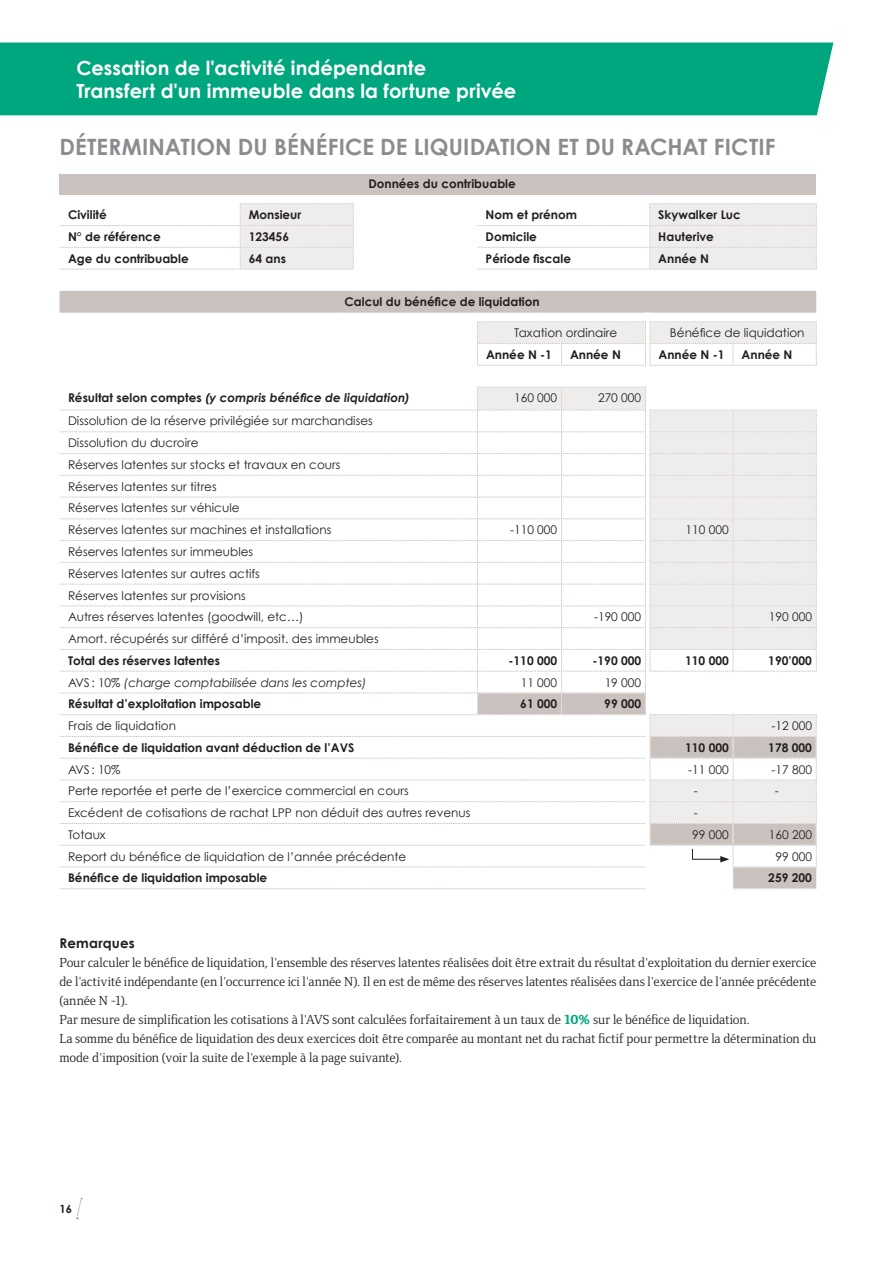
<style>
.page{position:relative;width:893px;height:1263px;background:#fff}
.page>*{position:absolute;margin:0;border:0;box-sizing:border-box;transform-origin:0 0}
.t1{font:700 22.5px "Century Gothic";letter-spacing:.005em;color:#8a8c8f}
.TITRE_HAUT_DE_PAGE{font:700 19.5px "Century Gothic";letter-spacing:.005em;color:#fff}
.TEXTE_COURANT{font:13.5px/18.9px "Foundry Form Serif";letter-spacing:-.01em;color:#231f20;text-align:justify}
.TEXTE_COURANT-2{font:700 13.5px "Century Gothic";letter-spacing:.015em;color:#231f20}
.t2{font:12px "Century Gothic";color:#231f20}
.t3{font:700 12px "Century Gothic";color:#231f20}
.t4{font:italic 700 12px "Century Gothic";color:#231f20}
.t5{font:italic 12px "Century Gothic";color:#231f20}
.t6{font:700 11.25px "Century Gothic";color:#231f20}
.s1{font-style:normal}
.s2{font-weight:800;color:#00a77e}
</style>
<div class="page">
<svg style="left:76px;top:1198px;width:6px;height:21px"></svg>
<div style="left:0;top:43px;width:833px;height:72px;background:#00a77e"></div>
<div style="left:60px;top:173px;width:756px;height:22px;background:#cac2bf"></div>
<hr style="left:60px;top:172px;width:180px;height:2px;background:#fff">
<hr style="left:240px;top:172px;width:113px;height:2px;background:#fff">
<hr style="left:353px;top:172px;width:124px;height:2px;background:#fff">
<hr style="left:477px;top:172px;width:173px;height:2px;background:#fff">
<hr style="left:650px;top:172px;width:166px;height:2px;background:#fff">
<svg style="left:60px;top:203px;width:757px;height:67px"></svg>
<div style="left:60px;top:291px;width:756px;height:22px;background:#cac2bf"></div>
<svg style="left:60px;top:321px;width:757px;height:568px"></svg>
<p class="TITRE_HAUT_DE_PAGE" style="left:77px;top:55px;width:351px">Cessation de l'activité indépendante</p>
<p class="TITRE_HAUT_DE_PAGE" style="left:77px;top:79px;width:441px">Transfert d'un immeuble dans la fortune privée</p>
<p class="t1" style="left:60px;top:132px;width:718px">DÉTERMINATION DU BÉNÉFICE DE LIQUIDATION ET DU RACHAT FICTIF</p>
<p class="t3" style="left:368px;top:176px;width:149px">Données du contribuable</p>
<p class="t3" style="left:68px;top:207px;width:40px">Civilité</p>
<p class="t3" style="left:249px;top:207px;width:54px">Monsieur</p>
<p class="t3" style="left:486px;top:207px;width:93px">Nom et prénom</p>
<p class="t3" style="left:658px;top:207px;width:84px">Skywalker Luc</p>
<p class="t3" style="left:68px;top:229px;width:94px">N° de référence</p>
<p class="t3" style="left:249px;top:229px;width:42px">123456</p>
<p class="t3" style="left:486px;top:229px;width:53px">Domicile</p>
<p class="t3" style="left:658px;top:229px;width:57px">Hauterive</p>
<p class="t3" style="left:68px;top:251px;width:122px">Age du contribuable</p>
<p class="t3" style="left:249px;top:251px;width:39px">64 ans</p>
<p class="t3" style="left:486px;top:251px;width:87px">Période fiscale</p>
<p class="t3" style="left:658px;top:251px;width:52px">Année N</p>
<p class="t3" style="left:345px;top:294px;width:197px">Calcul du bénéfice de liquidation</p>
<p class="t2" style="left:514px;top:326px;width:104px">Taxation ordinaire</p>
<p class="t2" style="left:670px;top:326px;width:136px">Bénéfice de liquidation</p>
<p class="t3" style="left:486px;top:347px;width:67px">Année N -1</p>
<p class="t3" style="left:570px;top:347px;width:52px">Année N</p>
<p class="t3" style="left:658px;top:347px;width:67px">Année N -1</p>
<p class="t3" style="left:742px;top:347px;width:52px">Année N</p>
<p class="t4" style="left:68px;top:390px;width:343px"><span class="s1">Résultat selon comptes</span> (y compris bénéfice de liquidation)</p>
<p class="t2" style="left:514px;top:391px;width:45px">160 000</p>
<p class="t2" style="left:598px;top:391px;width:45px">270 000</p>
<p class="t2" style="left:68px;top:414px;width:306px">Dissolution de la réserve privilégiée sur marchandises</p>
<p class="t2" style="left:68px;top:435px;width:132px">Dissolution du ducroire</p>
<p class="t2" style="left:68px;top:457px;width:274px">Réserves latentes sur stocks et travaux en cours</p>
<p class="t2" style="left:68px;top:479px;width:150px">Réserves latentes sur titres</p>
<p class="t2" style="left:68px;top:501px;width:173px">Réserves latentes sur véhicule</p>
<p class="t2" style="left:68px;top:523px;width:265px">Réserves latentes sur machines et installations</p>
<p class="t2" style="left:510px;top:523px;width:49px">-110 000</p>
<p class="t2" style="left:686px;top:523px;width:45px">110 000</p>
<p class="t2" style="left:68px;top:544px;width:187px">Réserves latentes sur immeubles</p>
<p class="t2" style="left:68px;top:566px;width:193px">Réserves latentes sur autres actifs</p>
<p class="t2" style="left:68px;top:588px;width:179px">Réserves latentes sur provisions</p>
<p class="t2" style="left:68px;top:610px;width:237px">Autres réserves latentes (goodwill, etc…)</p>
<p class="t2" style="left:594px;top:610px;width:49px">-190 000</p>
<p class="t2" style="left:769px;top:610px;width:45px">190 000</p>
<p class="t2" style="left:68px;top:631px;width:312px">Amort. récupérés sur différé d’imposit. des immeubles</p>
<p class="t3" style="left:68px;top:653px;width:153px">Total des réserves latentes</p>
<p class="t3" style="left:508px;top:653px;width:50px">-110 000</p>
<p class="t3" style="left:592px;top:653px;width:50px">-190 000</p>
<p class="t3" style="left:685px;top:653px;width:45px">110 000</p>
<p class="t3" style="left:768px;top:653px;width:45px">190’000</p>
<p class="t5" style="left:68px;top:675px;width:300px"><span class="s1">AVS : 10%</span> (charge comptabilisée dans les comptes)</p>
<p class="t2" style="left:521px;top:675px;width:38px">11 000</p>
<p class="t2" style="left:605px;top:675px;width:38px">19 000</p>
<p class="t3" style="left:68px;top:696px;width:195px">Résultat d’exploitation imposable</p>
<p class="t3" style="left:520px;top:696px;width:38px">61 000</p>
<p class="t3" style="left:604px;top:696px;width:38px">99 000</p>
<p class="t2" style="left:68px;top:718px;width:110px">Frais de liquidation</p>
<p class="t2" style="left:771px;top:718px;width:42px">-12 000</p>
<p class="t3" style="left:68px;top:740px;width:288px">Bénéfice de liquidation avant déduction de l’AVS</p>
<p class="t3" style="left:685px;top:740px;width:45px">110 000</p>
<p class="t3" style="left:768px;top:740px;width:45px">178 000</p>
<p class="t2" style="left:68px;top:762px;width:54px">AVS : 10%</p>
<p class="t2" style="left:688px;top:762px;width:42px">-11 000</p>
<p class="t2" style="left:771px;top:762px;width:42px">-17 800</p>
<p class="t2" style="left:68px;top:784px;width:342px">Perte reportée et perte de l’exercice commercial en cours</p>
<p class="t2" style="left:694px;top:784px;width:5px">-</p>
<p class="t2" style="left:775px;top:784px;width:5px">-</p>
<p class="t2" style="left:68px;top:805px;width:404px">Excédent de cotisations de rachat LPP non déduit des autres revenus</p>
<p class="t2" style="left:694px;top:805px;width:5px">-</p>
<p class="t2" style="left:68px;top:827px;width:39px">Totaux</p>
<p class="t2" style="left:692px;top:827px;width:38px">99 000</p>
<p class="t2" style="left:769px;top:827px;width:45px">160 200</p>
<p class="t2" style="left:68px;top:849px;width:340px">Report du bénéfice de liquidation de l’année précédente</p>
<p class="t2" style="left:775px;top:849px;width:38px">99 000</p>
<p class="t3" style="left:68px;top:870px;width:201px">Bénéfice de liquidation imposable</p>
<p class="t3" style="left:768px;top:870px;width:45px">259 200</p>
<p class="TEXTE_COURANT-2" style="left:60px;top:935px;width:77px">Remarques</p>
<p class="TEXTE_COURANT" style="left:60px;top:953px;width:758px">Pour calculer le bénéfice de liquidation, l'ensemble des réserves latentes réalisées doit être extrait du résultat d'exploitation du dernier exercice de l'activité indépendante (en l'occurrence ici l'année N). Il en est de même des réserves latentes réalisées dans l'exercice de l'année précédente (année N -1).</p>
<p class="TEXTE_COURANT" style="left:60px;top:1010px;width:692px">Par mesure de simplification les cotisations à l'AVS sont calculées forfaitairement à un taux de <span class="s2">10%</span> sur le bénéfice de liquidation.</p>
<p class="TEXTE_COURANT" style="left:60px;top:1029px;width:758px">La somme du bénéfice de liquidation des deux exercices doit être comparée au montant net du rachat fictif pour permettre la détermination du mode d'imposition (voir la suite de l'exemple à la page suivante).</p>
<p class="t6" style="left:60px;top:1202px;width:14px">16</p>
</div>
